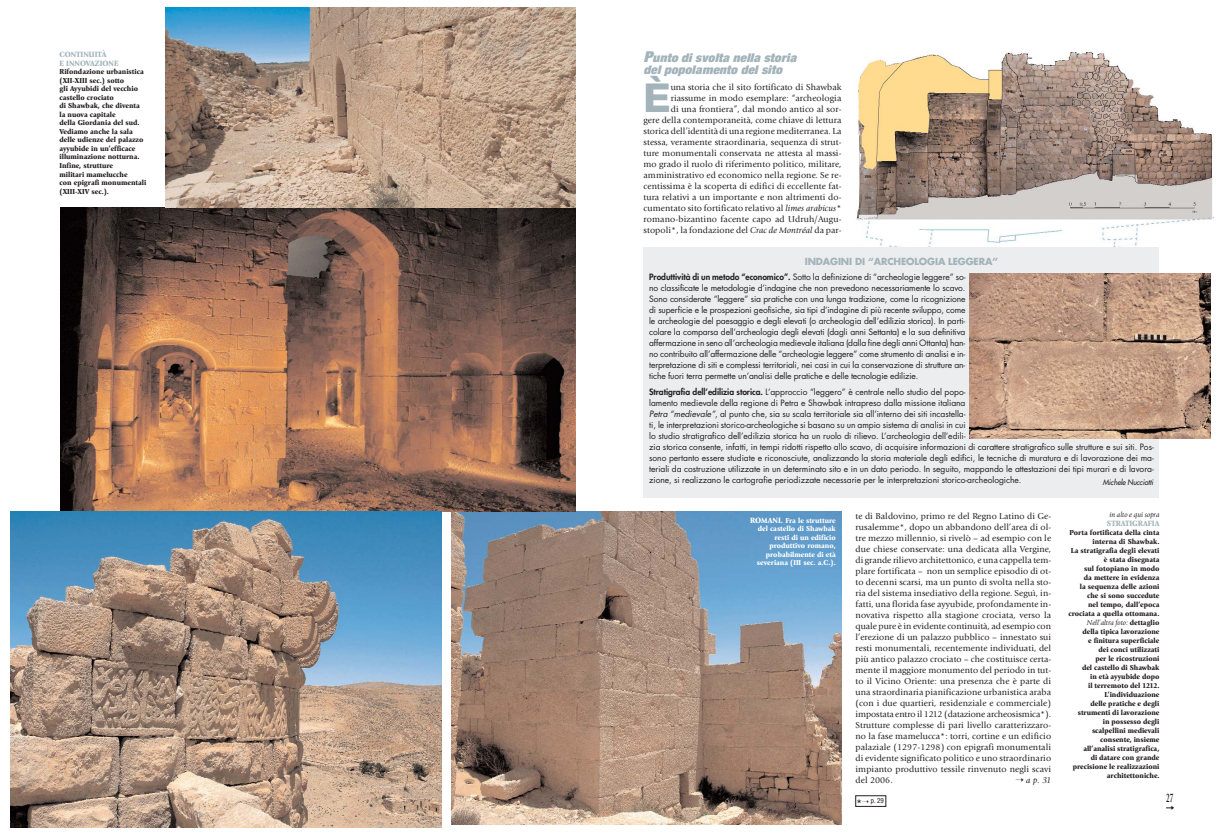
<style>
.page{position:relative;width:1219px;height:837px;background:#fff}
.page>*{position:absolute;margin:0;border:0;box-sizing:border-box;transform-origin:0 0}
.t1{font:800 39.9px "Helvetica Neue";color:#a2b3ba}
.t2{font:700 13px "Giovanni";color:#231f20;scale:.5 1}
.t3{font:italic 900 expanded 12px/12px "Helvetica Neue";letter-spacing:.01em;color:#a2b3ba;scale:1.1 1}
.t4{font:700 9.5px "Futura";letter-spacing:-.015em;color:#a2b3ba}
.t5{font:9px/11px "Giovanni";letter-spacing:.01em;color:#231f20;text-align:right}
.t6{font:italic 9px "Giovanni";color:#231f20}
.t7{font:8.5px/11px "Futura";letter-spacing:-.005em;color:#231f20;text-align:justify}
.t8{font:900 8px/8.5px "Giovanni";color:#a2b3ba;scale:.95 1}
.t9{font:900 7.5px/9px "Giovanni";color:#231f20;text-align:right;scale:.95 1}
.t10{font:900 7.5px/8.5px "Giovanni";color:#fff;text-align:right;scale:.95 1}
.t11{font:italic 7.5px "Futura";color:#231f20;scale:.95 1}
.t12{font:italic 7.5px "Giovanni";color:#231f20;scale:.95 1}
.t13{font:condensed 7px "Helvetica Neue";color:#231f20}
.s1{font-size:15px}
.s2{font-style:italic}
.s3{font-weight:800}
.s4{font-size:8px}
.s5{font-size:12px}
.s6{font-weight:400;font-style:italic}
</style>
<div class="page">
<img style="left:452px;top:511px;width:390px;height:313px">
<svg style="left:1166px;top:805px;width:8px;height:4px"></svg>
<img style="left:60px;top:208px;width:515px;height:303px">
<img style="left:166px;top:7px;width:409px;height:201px">
<img style="left:10px;top:511px;width:431px;height:316px">
<div style="left:643px;top:247px;width:516px;height:250px;background:#ebedee"></div>
<img style="left:969px;top:273px;width:241px;height:165px">
<img style="left:856px;top:52px;width:358px;height:195px">
<div style="left:855px;top:795px;width:31px;height:11px;border:1px solid #231f20"></div>
<p class="t8" style="left:60px;top:51px;width:64px">CONTINUITÀ<br>E INNOVAZIONE</p>
<p class="t9" style="left:60px;top:68px;width:93px;line-height:8.5px;text-align:left">Rifondazione urbanistica (XII-XIII sec.) sotto<br>gli Ayyubidi del vecchio castello crociato<br>di Shawbak, che diventa la nuova capitale<br>della Giordania del sud.<br>Vediamo anche la sala delle udienze del palazzo ayyubide in un’efficace illuminazione notturna.<br>Infine, strutture<br>militari mamelucche<br>con epigrafi monumentali (XIII-XIV sec.).</p>
<h3 class="t3" style="left:643px;top:53px;width:143px"><span class="s1">P</span>unto di svolta nella storia del popolamento del sito</h3>
<h1 class="t1" style="left:643px;top:83px;width:29px">È</h1>
<p class="t5" style="left:643px;top:82px;width:200px">una storia che il sito fortificato di Shawbak riassume in modo esemplare: “archeologia<br>di una frontiera”, dal mondo antico al sor-<br>gere della contemporaneità, come chiave di lettura storica dell’identità di una regione mediterranea. La stessa, veramente straordinaria, sequenza di strut&shy;ture monumentali conservata ne attesta al massi&shy;mo grado il ruolo di riferimento politico, militare, amministrativo ed economico nella regione. Se re&shy;centissima è la scoperta di edifici di eccellente fat&shy;tura relativi a un importante e non altrimenti do&shy;cumentato sito fortificato relativo al <span class="s2">limes arabicus</span>* romano-bizantino facente capo ad Udruh/Augu&shy;stopoli*, la fondazione del <span class="s2">Crac de Montréal</span> da par-</p>
<p class="t4" style="left:805px;top:257px;width:195px">INDAGINI DI “ARCHEOLOGIA LEGGERA”</p>
<p class="t7" style="left:649px;top:271px;width:318px"><span class="s3">Produttività di un metodo “economico”.</span> Sotto la definizione di “archeologie leggere” so&shy;no classificate le metodologie d’indagine che non prevedono necessariamente lo scavo.<br>Sono considerate “leggere” sia pratiche con una lunga tradizione, come la ricognizione di superficie e le prospezioni geofisiche, sia tipi d’indagine di più recente sviluppo, come le archeologie del paesaggio e degli elevati (o archeologia dell’edilizia storica). In parti&shy;colare la comparsa dell’archeologia degli elevati (dagli anni Settanta) e la sua definitiva affermazione in seno all’archeologia medievale italiana (dalla fine degli anni Ottanta) han&shy;no contribuito all’affermazione delle “archeologie leggere” come strumento di analisi e in&shy;terpretazione di siti e complessi territoriali, nei casi in cui la conservazione di strutture an&shy;tiche fuori terra permette un’analisi delle pratiche e delle tecnologie edilizie.</p>
<p class="t7" style="left:649px;top:387px;width:506px;text-align:left"><span class="s3">Stratigrafia dell’edilizia storica.</span> L’approccio “leggero” è centrale nello studio del popo-<br>lamento medievale della regione di Petra e Shawbak intrapreso dalla missione italiana<br><span class="s2">Petra “medievale”</span>, al punto che, sia su scala territoriale sia all’interno dei siti incastella-<br>ti, le interpretazioni storico-archeologiche si basano su un ampio sistema di analisi in cui<br>lo studio stratigrafico dell’edilizia storica ha un ruolo di rilievo. L’archeologia dell’edili-<br>zia storica consente, infatti, in tempi ridotti rispetto allo scavo, di acquisire informazioni di carattere stratigrafico sulle strutture e sui siti. Pos&shy;sono pertanto essere studiate e riconosciute, analizzando la storia materiale degli edifici, le tecniche di muratura e di lavorazione dei ma&shy;teriali da costruzione utilizzate in un determinato sito e in un dato periodo. In seguito, mappando le attestazioni dei tipi murari e di lavora&shy;zione, si realizzano le cartografie periodizzate necessarie per le interpretazioni storico-archeologiche.</p>
<p class="t11" style="left:1103px;top:478px;width:56px">Michele Nucciotti</p>
<p class="t10" style="left:750px;top:516px;width:92px"><span class="s4">ROMANI.</span> Fra le strutture del castello di Shawbak resti di un edificio produttivo romano, probabilmente di età severiana (III sec. a.C.).</p>
<p class="t5" style="left:855px;top:511px;width:197px;text-align:justify">te di Baldovino, primo re del Regno Latino di Ge&shy;rusalemme*, dopo un abbandono dell’area di ol&shy;tre mezzo millennio, si rivelò – ad esempio con le due chiese conservate: una dedicata alla Vergine, di grande rilievo architettonico, e una cappella tem&shy;plare fortificata – non un semplice episodio di ot&shy;to decenni scarsi, ma un punto di svolta nella sto&shy;ria del sistema insediativo della regione. Seguì, in&shy;fatti, una florida fase ayyubide, profondamente in&shy;novativa rispetto alla stagione crociata, verso la quale pure è in evidente continuità, ad esempio con l’erezione di un palazzo pubblico – innestato sui resti monumentali, recentemente individuati, del più antico palazzo crociato – che costituisce certa&shy;mente il maggiore monumento del periodo in tut&shy;to il Vicino Oriente: una presenza che è parte di una straordinaria pianificazione urbanistica araba (con i due quartieri, residenziale e commerciale) impostata entro il 1212 (datazione archeosismica*).<br>Strutture complesse di pari livello caratterizzaro&shy;no la fase mamelucca*: torri, cortine e un edificio palaziale (1297-1298) con epigrafi monumentali di evidente significato politico e uno straordinario impianto produttivo tessile rinvenuto negli scavi del 2006.</p>
<p class="t6" style="left:1015px;top:776px;width:37px">➝ a p. 31</p>
<p class="t13" style="left:857px;top:798px;width:28px"><span class="s5">*</span>➝ p. 29</p>
<p class="t12" style="left:1109px;top:511px;width:54px">in alto e qui sopra</p>
<p class="t8" style="left:1107px;top:519px;width:57px">STRATIGRAFIA</p>
<p class="t9" style="left:1068px;top:528px;width:97px">Porta fortificata della cinta interna di Shawbak.<br>La stratigrafia degli elevati è stata disegnata<br>sul fotopiano in modo<br>da mettere in evidenza<br>la sequenza delle azioni che si sono succedute<br>nel tempo, dall’epoca crociata a quella ottomana.<br><span class="s6">Nell’altra foto:</span> dettaglio<br>della tipica lavorazione<br>e finitura superficiale<br>dei conci utilizzati<br>per le ricostruzioni<br>del castello di Shawbak<br>in età ayyubide dopo<br>il terremoto del 1212.<br>L’individuazione<br>delle pratiche e degli strumenti di lavorazione<br>in possesso degli scalpellini medievali consente, insieme all’analisi stratigrafica,<br>di datare con grande precisione le realizzazioni architettoniche.</p>
<h2 class="t2" style="left:1166px;top:792px;width:16px">27</h2>
</div>
